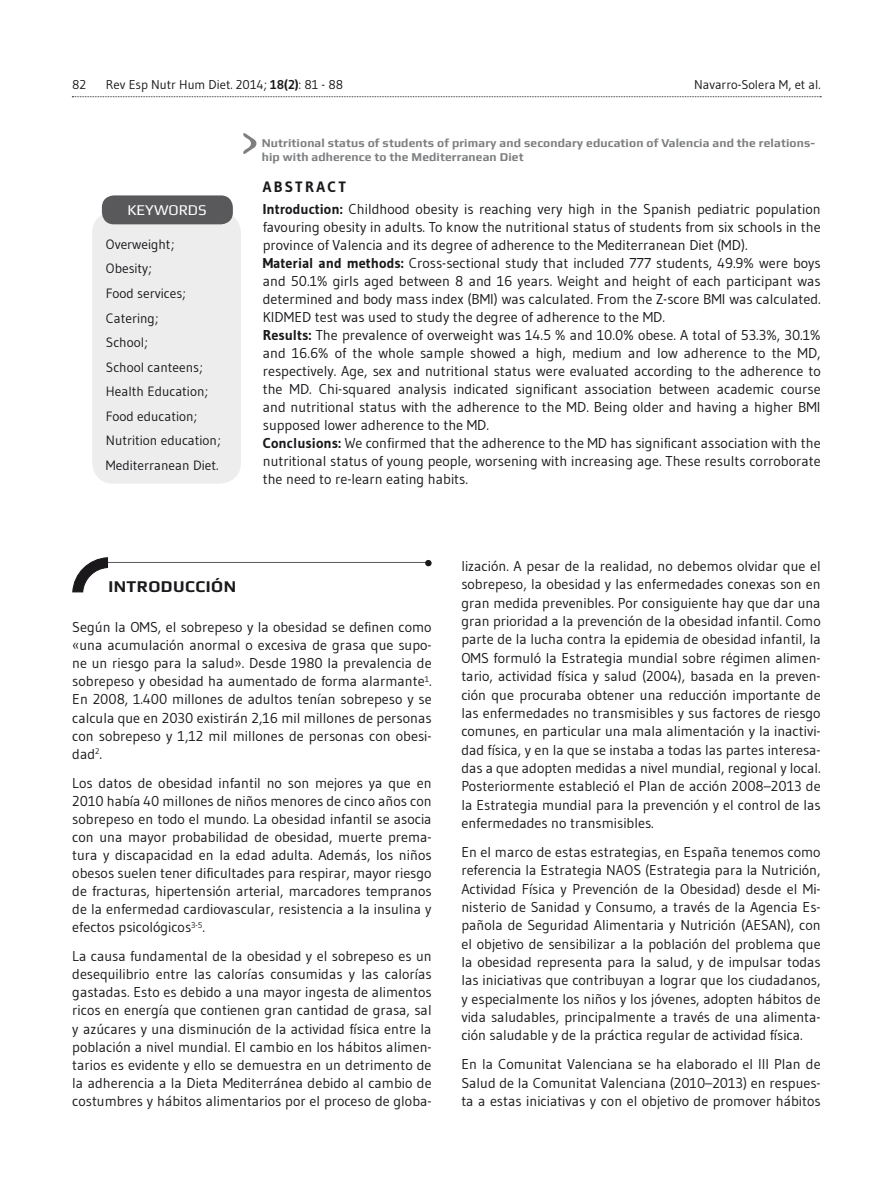
<style>
.page{position:relative;width:893px;height:1191px;background:#fff}
.page>*{position:absolute;margin:0;border:0;box-sizing:border-box;transform-origin:0 0}
.t1{font:700 16.5px "Play";letter-spacing:.03em;color:#1a181b}
.t2{font:15px "Play";color:#fff}
.t3{font:700 15px "Gudea";letter-spacing:.15em;color:#1a181b}
.t4{font:14.25px/18.3px "Gudea";color:#1a181b;text-align:justify}
.t5{font:13.5px/24.6px "Gudea";color:#1a181b}
.t6{font:12.75px "Gudea";color:#1a181b}
.t7{font:700 12px/14.4px "Play";letter-spacing:.01em;color:#7c7e80}
.s1{font-weight:700}
</style>
<div class="page">
<svg style="left:72px;top:96px;width:749px;height:1px"></svg>
<svg style="left:243px;top:133px;width:13px;height:21px"></svg>
<div style="left:92px;top:212px;width:149px;height:271px;background:#ededee;border-radius:21px"></div>
<div style="left:102px;top:195px;width:131px;height:29px;background:#59595b;border-radius:12px"></div>
<hr style="left:101px;top:562px;width:325px;height:1px;background:#59595b">
<div style="left:425px;top:560px;width:7px;height:6px;background:#1a181b;border-radius:50%"></div>
<svg style="left:72px;top:557px;width:37px;height:36px"></svg>
<p class="t6" style="left:72px;top:77px;width:16px">82</p>
<p class="t6" style="left:106px;top:77px;width:239px">Rev Esp Nutr Hum Diet. 2014; <span class="s1">18(2)</span>: 81 - 88</p>
<p class="t6" style="left:694px;top:77px;width:128px">Navarro-Solera M, et al.</p>
<p class="t7" style="left:262px;top:136px;width:555px">Nutritional status of students of primary and secondary education of Valencia and the relations&shy;hip with adherence to the Mediterranean Diet</p>
<p class="t2" style="left:127px;top:201px;width:81px">KEYWORDS</p>
<p class="t5" style="left:106px;top:231px;width:116px">Overweight;<br>Obesity;<br>Food services;<br>Catering;<br>School;<br>School canteens;<br>Health Education;<br>Food education;<br>Nutrition education;<br>Mediterranean Diet.</p>
<p class="t3" style="left:263px;top:177px;width:85px">ABSTRACT</p>
<p class="t4" style="left:263px;top:199px;width:559px;text-align:left"><span class="s1">Introduction:</span> Childhood obesity is reaching very high in the Spanish pediatric population favouring obesity in adults. To know the nutritional status of students from six schools in the province of Valencia and its degree of adherence to the Mediterranean Diet (MD).<br><span class="s1">Material and methods:</span> Cross-sectional study that included 777 students, 49.9% were boys and 50.1% girls aged between 8 and 16 years. Weight and height of each participant was determined and body mass index (BMI) was calculated. From the Z-score BMI was calculated.<br>KIDMED test was used to study the degree of adherence to the MD.<br><span class="s1">Results:</span> The prevalence of overweight was 14.5 % and 10.0% obese. A total of 53.3%, 30.1% and 16.6% of the whole sample showed a high, medium and low adherence to the MD, respectively. Age, sex and nutritional status were evaluated according to the adherence to the MD. Chi-squared analysis indicated significant association between academic course and nutritional status with the adherence to the MD. Being older and having a higher BMI supposed lower adherence to the MD.<br><span class="s1">Conclusions:</span> We confirmed that the adherence to the MD has significant association with the nutritional status of young people, worsening with increasing age. These results corroborate the need to re-learn eating habits.</p>
<p class="t1" style="left:108px;top:577px;width:127px">IntroducCIÓN</p>
<p class="t4" style="left:72px;top:618px;width:361px">Según la OMS, el sobrepeso y la obesidad se definen como «una acumulación anormal o excesiva de grasa que supo&shy;ne un riesgo para la salud». Desde 1980 la prevalencia de sobrepeso y obesidad ha aumentado de forma alarmante<sup>1</sup>.<br>En 2008, 1.400 millones de adultos tenían sobrepeso y se calcula que en 2030 existirán 2,16 mil millones de personas con sobrepeso y 1,12 mil millones de personas con obesi&shy;dad<sup>2</sup>.</p>
<p class="t4" style="left:72px;top:773px;width:361px">Los datos de obesidad infantil no son mejores ya que en 2010 había 40 millones de niños menores de cinco años con sobrepeso en todo el mundo. La obesidad infantil se asocia con una mayor probabilidad de obesidad, muerte prema&shy;tura y discapacidad en la edad adulta. Además, los niños obesos suelen tener dificultades para respirar, mayor riesgo de fracturas, hipertensión arterial, marcadores tempranos de la enfermedad cardiovascular, resistencia a la insulina y efectos psicológicos<sup>3-5</sup>.</p>
<p class="t4" style="left:72px;top:946px;width:361px">La causa fundamental de la obesidad y el sobrepeso es un desequilibrio entre las calorías consumidas y las calorías gastadas. Esto es debido a una mayor ingesta de alimentos ricos en energía que contienen gran cantidad de grasa, sal y azúcares y una disminución de la actividad física entre la población a nivel mundial. El cambio en los hábitos alimen&shy;tarios es evidente y ello se demuestra en un detrimento de la adherencia a la Dieta Mediterránea debido al cambio de costumbres y hábitos alimentarios por el proceso de globa-</p>
<p class="t4" style="left:461px;top:556px;width:361px">lización. A pesar de la realidad, no debemos olvidar que el sobrepeso, la obesidad y las enfermedades conexas son en gran medida prevenibles. Por consiguiente hay que dar una gran prioridad a la prevención de la obesidad infantil. Como parte de la lucha contra la epidemia de obesidad infantil, la OMS formuló la Estrategia mundial sobre régimen alimen&shy;tario, actividad física y salud (2004), basada en la preven&shy;ción que procuraba obtener una reducción importante de las enfermedades no transmisibles y sus factores de riesgo comunes, en particular una mala alimentación y la inactivi&shy;dad física, y en la que se instaba a todas las partes interesa&shy;das a que adopten medidas a nivel mundial, regional y local.<br>Posteriormente estableció el Plan de acción 2008–2013 de la Estrategia mundial para la prevención y el control de las enfermedades no transmisibles.</p>
<p class="t4" style="left:461px;top:842px;width:361px">En el marco de estas estrategias, en España tenemos como referencia la Estrategia NAOS (Estrategia para la Nutrición, Actividad Física y Prevención de la Obesidad) desde el Mi&shy;nisterio de Sanidad y Consumo, a través de la Agencia Es&shy;pañola de Seguridad Alimentaria y Nutrición (AESAN), con el objetivo de sensibilizar a la población del problema que la obesidad representa para la salud, y de impulsar todas las iniciativas que contribuyan a lograr que los ciudadanos, y especialmente los niños y los jóvenes, adopten hábitos de vida saludables, principalmente a través de una alimenta&shy;ción saludable y de la práctica regular de actividad física.</p>
<p class="t4" style="left:461px;top:1055px;width:361px">En la Comunitat Valenciana se ha elaborado el III Plan de Salud de la Comunitat Valenciana (2010–2013) en respues&shy;ta a estas iniciativas y con el objetivo de promover hábitos</p>
</div>
